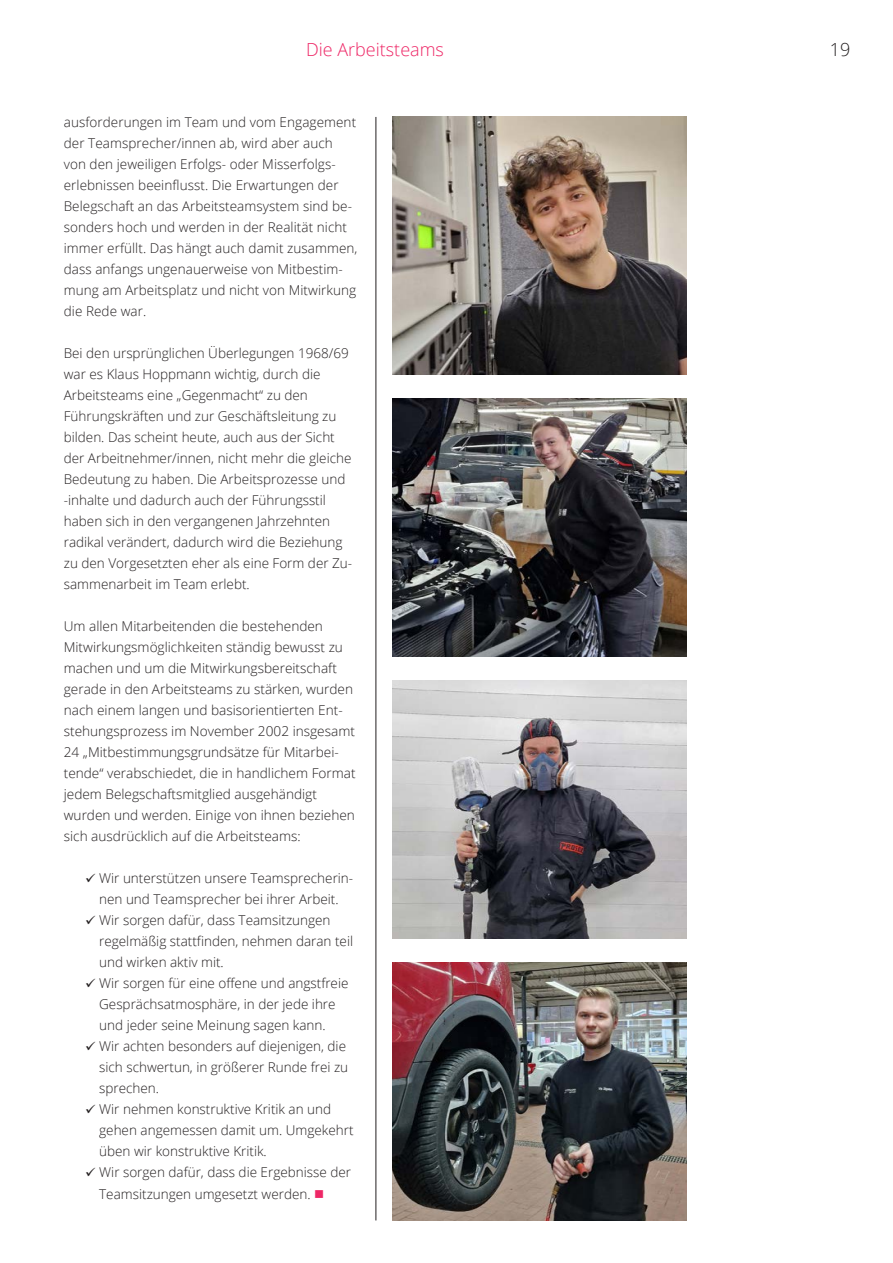
<style>
.page{position:relative;width:893px;height:1263px;background:#fff}
.page>*{position:absolute;margin:0;border:0;box-sizing:border-box;transform-origin:0 0}
.t1{font:300 18px "Open Sans";color:#ee2766}
.t2{font:300 18px "Open Sans";color:#231f20}
.t3{font:300 13.5px/21px "Open Sans";color:#231f20}
.s1{color:#ee2766}
</style>
<div class="page">
<hr style="left:375px;top:117px;width:1px;height:1103px;background:#231f20">
<img style="left:392px;top:117px;width:294px;height:258px">
<img style="left:392px;top:399px;width:294px;height:258px">
<img style="left:392px;top:681px;width:294px;height:257px">
<img style="left:392px;top:963px;width:294px;height:257px">
<h1 class="t1" style="left:306px;top:37px;width:139px">Die Arbeitsteams</h1>
<p class="t3" style="left:64px;top:112px;width:295px">ausforderungen im Team und vom Engagement der Teamsprecher/innen ab, wird aber auch von den jeweiligen Erfolgs- oder Misserfolgs&shy;erlebnissen beeinflusst. Die Erwartungen der Belegschaft an das Arbeitsteamsystem sind be&shy;sonders hoch und werden in der Realität nicht immer erfüllt. Das hängt auch damit zusammen, dass anfangs ungenauerweise von Mitbestim&shy;mung am Arbeitsplatz und nicht von Mitwirkung die Rede war.</p>
<p class="t3" style="left:64px;top:343px;width:290px">Bei den ursprünglichen Überlegungen 1968/69 war es Klaus Hoppmann wichtig, durch die Arbeitsteams eine „Gegenmacht“ zu den Führungskräften und zur Geschäftsleitung zu bilden. Das scheint heute, auch aus der Sicht der Arbeitnehmer/innen, nicht mehr die gleiche Bedeutung zu haben. Die Arbeitsprozesse und -inhalte und dadurch auch der Führungsstil haben sich in den vergangenen Jahrzehnten radikal verändert, dadurch wird die Beziehung zu den Vorgesetzten eher als eine Form der Zu&shy;sammenarbeit im Team erlebt.</p>
<p class="t3" style="left:64px;top:616px;width:293px">Um allen Mitarbeitenden die bestehenden Mitwirkungsmöglichkeiten ständig bewusst zu machen und um die Mitwirkungsbereitschaft gerade in den Arbeitsteams zu stärken, wurden nach einem langen und basisorientierten Ent&shy;stehungsprozess im November 2002 insgesamt 24 „Mitbestimmungsgrundsätze für Mitarbei&shy;tende“ verabschiedet, die in handlichem Format jedem Belegschaftsmitglied ausgehändigt wurden und werden. Einige von ihnen beziehen sich ausdrücklich auf die Arbeitsteams:</p>
<p class="t3" style="left:85px;top:868px;width:270px;text-align:center">✓ Wir unterstützen unsere Teamsprecherin&shy;nen und Teamsprecher bei ihrer Arbeit.</p>
<p class="t3" style="left:99px;top:910px;width:255px;text-indent:-14px">✓ Wir sorgen dafür, dass Teamsitzungen regelmäßig stattfinden, nehmen daran teil und wirken aktiv mit.</p>
<p class="t3" style="left:99px;top:973px;width:251px;text-indent:-14px">✓ Wir sorgen für eine offene und angstfreie<br>Gesprächsatmosphäre, in der jede ihre und jeder seine Meinung sagen kann.</p>
<p class="t3" style="left:99px;top:1036px;width:251px;text-indent:-14px">✓ Wir achten besonders auf diejenigen, die sich schwertun, in größerer Runde frei zu sprechen.</p>
<p class="t3" style="left:99px;top:1099px;width:256px;text-indent:-14px">✓ Wir nehmen konstruktive Kritik an und gehen angemessen damit um. Umgekehrt üben wir konstruktive Kritik.</p>
<p class="t3" style="left:99px;top:1162px;width:253px;text-indent:-14px">✓ Wir sorgen dafür, dass die Ergebnisse der<br>Teamsitzungen umgesetzt werden. <span class="s1">■</span></p>
<h1 class="t2" style="left:830px;top:37px;width:22px">19</h1>
</div>
